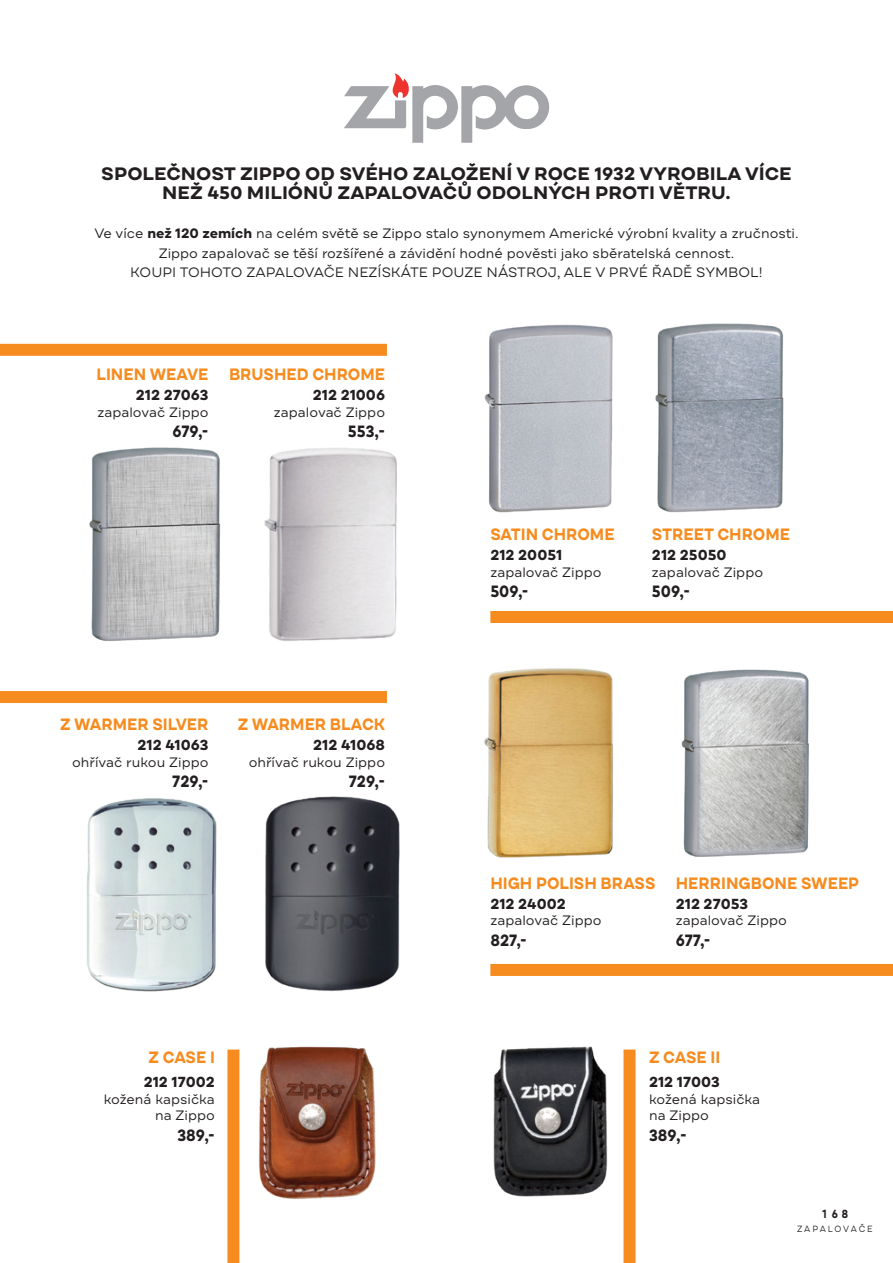
<style>
.page{position:relative;width:893px;height:1263px;background:#fff}
.page>*{position:absolute;margin:0;border:0;box-sizing:border-box;transform-origin:0 0}
.t1{font:700 18px/19.5px "Draft A";color:#231f20;text-align:center}
.t2{font:700 16.35px "Draft A";color:#f68c1f;scale:.9 1}
.t3{font:700 16.35px "Draft A";color:#231f20;scale:.9 1}
.t4{font:700 14.55px "Draft A";color:#231f20}
.t5{font:13.65px/16.4px "Draft A";color:#231f20}
.t6{font:700 12px "Mirai";color:#231f20;scale:.9 1}
.t7{font:9px "Draft A";letter-spacing:.22em;color:#231f20;scale:.9 1}
.s1{font-weight:700}
</style>
<div class="page">
<div style="left:0;top:344px;width:387px;height:12px;background:#f68c1f"></div>
<div style="left:0;top:691px;width:387px;height:12px;background:#f68c1f"></div>
<div style="left:490px;top:611px;width:403px;height:12px;background:#f68c1f"></div>
<div style="left:490px;top:964px;width:403px;height:12px;background:#f68c1f"></div>
<div style="left:623px;top:1049px;width:12px;height:214px;background:#f68c1f"></div>
<div style="left:227px;top:1049px;width:12px;height:214px;background:#f68c1f"></div>
<svg style="left:344px;top:73px;width:206px;height:70px"></svg>
<img style="left:493px;top:1046px;width:115px;height:151px">
<img style="left:259px;top:1046px;width:117px;height:153px">
<img style="left:484px;top:668px;width:129px;height:190px">
<img style="left:681px;top:669px;width:128px;height:188px">
<img style="left:89px;top:447px;width:132px;height:195px">
<img style="left:484px;top:324px;width:129px;height:189px">
<img style="left:264px;top:447px;width:133px;height:194px">
<img style="left:655px;top:323px;width:129px;height:190px">
<img style="left:87px;top:798px;width:130px;height:194px">
<img style="left:265px;top:796px;width:135px;height:195px">
<h1 class="t1" style="left:101px;top:164px;width:692px">SPOLEČNOST ZIPPO OD SVÉHO ZALOŽENÍ V ROCE 1932 VYROBILA VÍCE<br>NEŽ 450 MILIÓNŮ ZAPALOVAČŮ ODOLNÝCH PROTI VĚTRU.</h1>
<p class="t5" style="left:94px;top:225px;width:706px;line-height:19.5px;text-align:center">Ve více <span class="s1">než 120 zemích</span> na celém světě se Zippo stalo synonymem Americké výrobní kvality a zručnosti.<br>Zippo zapalovač se těší rozšířené a závidění hodné pověsti jako sběratelská cennost.<br>KOUPI TOHOTO ZAPALOVAČE NEZÍSKÁTE POUZE NÁSTROJ, ALE V PRVÉ ŘADĚ SYMBOL!</p>
<p class="t2" style="left:97px;top:365px;width:126px">LINEN WEAVE</p>
<p class="t4" style="left:136px;top:387px;width:74px">212 27063</p>
<p class="t5" style="left:97px;top:405px;width:113px">zapalovač Zippo</p>
<p class="t3" style="left:172px;top:422px;width:42px">679,-</p>
<p class="t2" style="left:229px;top:365px;width:175px">BRUSHED CHROME</p>
<p class="t4" style="left:313px;top:387px;width:74px">212 21006</p>
<p class="t5" style="left:274px;top:405px;width:113px">zapalovač Zippo</p>
<p class="t3" style="left:348px;top:422px;width:43px">553,-</p>
<p class="t2" style="left:60px;top:714px;width:166px">Z WARMER SILVER</p>
<p class="t4" style="left:137px;top:737px;width:73px">212 41063</p>
<p class="t5" style="left:72px;top:755px;width:138px">ohřívač rukou Zippo</p>
<p class="t3" style="left:172px;top:772px;width:42px">729,-</p>
<p class="t2" style="left:238px;top:714px;width:165px">Z WARMER BLACK</p>
<p class="t4" style="left:313px;top:737px;width:74px">212 41068</p>
<p class="t5" style="left:249px;top:755px;width:138px">ohřívač rukou Zippo</p>
<p class="t3" style="left:349px;top:772px;width:42px">729,-</p>
<p class="t2" style="left:149px;top:1047px;width:75px">Z CASE I</p>
<p class="t4" style="left:144px;top:1074px;width:73px">212 17002</p>
<p class="t5" style="left:104px;top:1092px;width:113px;text-align:right">kožená kapsička na Zippo</p>
<p class="t3" style="left:177px;top:1125px;width:43px">389,-</p>
<p class="t2" style="left:490px;top:525px;width:140px">SATIN CHROME</p>
<p class="t4" style="left:490px;top:547px;width:73px">212 20051</p>
<p class="t5" style="left:490px;top:565px;width:113px">zapalovač Zippo</p>
<p class="t3" style="left:490px;top:582px;width:44px">509,-</p>
<p class="t2" style="left:652px;top:525px;width:155px">STREET CHROME</p>
<p class="t4" style="left:652px;top:547px;width:76px">212 25050</p>
<p class="t5" style="left:652px;top:565px;width:113px">zapalovač Zippo</p>
<p class="t3" style="left:652px;top:582px;width:44px">509,-</p>
<p class="t2" style="left:490px;top:873px;width:185px">HIGH POLISH BRASS</p>
<p class="t4" style="left:490px;top:895px;width:77px">212 24002</p>
<p class="t5" style="left:490px;top:914px;width:113px">zapalovač Zippo</p>
<p class="t3" style="left:490px;top:931px;width:42px">827,-</p>
<p class="t2" style="left:676px;top:873px;width:205px">HERRINGBONE SWEEP</p>
<p class="t4" style="left:676px;top:895px;width:74px">212 27053</p>
<p class="t5" style="left:676px;top:914px;width:113px">zapalovač Zippo</p>
<p class="t3" style="left:676px;top:931px;width:40px">677,-</p>
<p class="t2" style="left:649px;top:1047px;width:81px">Z CASE II</p>
<p class="t4" style="left:649px;top:1074px;width:72px">212 17003</p>
<p class="t5" style="left:649px;top:1092px;width:113px">kožená kapsička na Zippo</p>
<p class="t3" style="left:649px;top:1125px;width:43px">389,-</p>
<p class="t6" style="left:821px;top:1204px;width:31px">168</p>
<p class="t7" style="left:797px;top:1223px;width:86px">ZAPALOVAČE</p>
</div>
